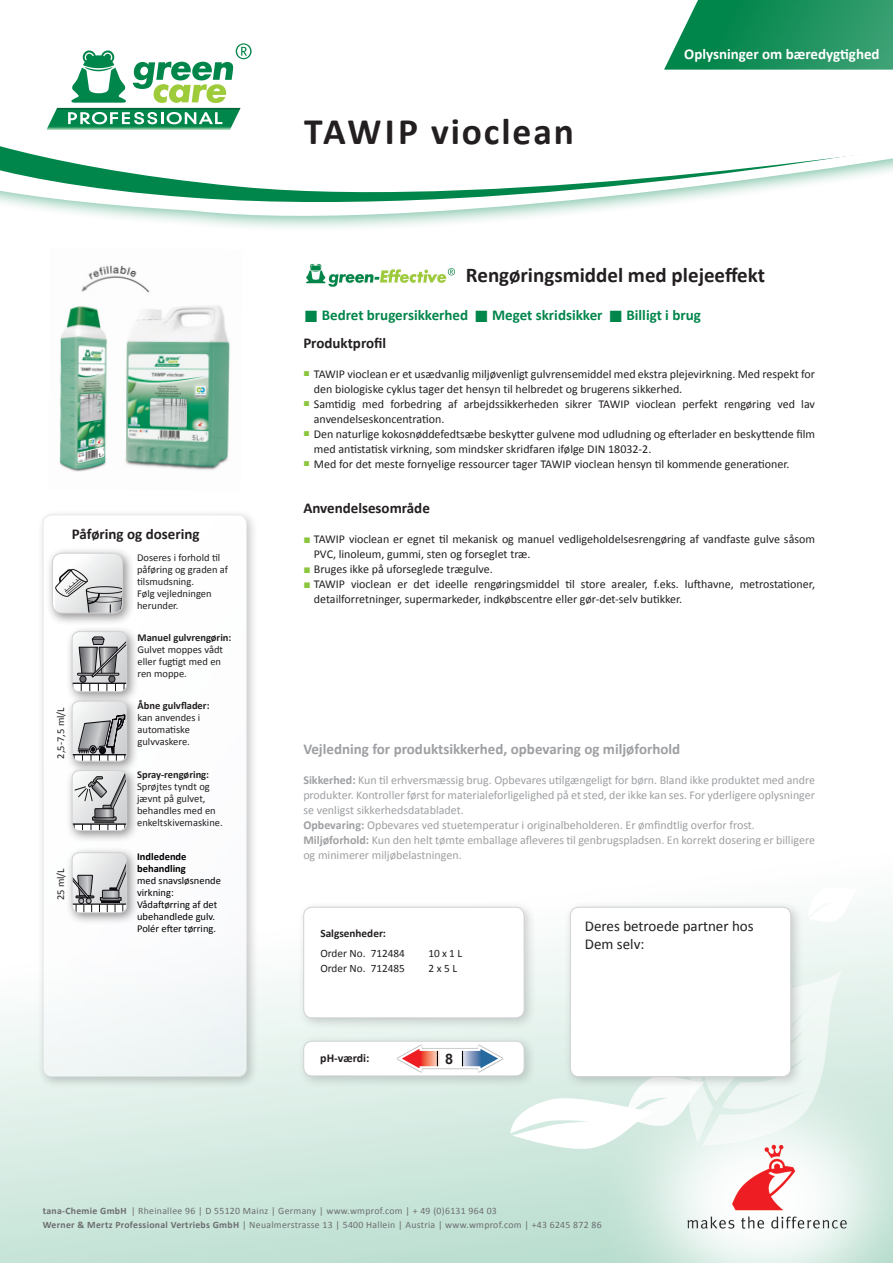
<style>
.page{position:relative;width:893px;height:1263px;background:#fff}
.page>*{position:absolute;margin:0;border:0;box-sizing:border-box;transform-origin:0 0}
.t1{font:700 37.5px "Calibri";letter-spacing:.05em;color:#231f20}
.t2{font:700 21px "Calibri";color:#231f20}
.t3{font:700 15px "Calibri";color:#9d9fa2}
.t4{font:700 15px "Calibri";color:#00854a}
.t5{font:700 15px "Calibri";color:#231f20}
.t6{font:15px "Calibri";color:#231f20}
.t7{font:700 15px "Calibri";color:#fff}
.t8{font:700 14.4px "Arial";color:#231f20}
.t9{font:12px/15px "Calibri";color:#231f20}
.t10{font:12px/15px "Calibri";color:#9d9fa2;text-align:justify}
.t11{font:700 12px "Calibri";color:#231f20}
.t12{font:11.25px "Calibri";color:#231f20}
.t13{font:700 11.25px "Calibri";color:#231f20}
.t14{font:10.5px/12px "Calibri";color:#231f20}
.t15{font:10.5px/12px "Calibri";color:#000}
.t16{font:700 10.5px "Calibri";color:#000}
.t17{font:700 10.5px "Calibri";color:#231f20}
.t18{font:9.75px "Calibri";letter-spacing:.03em;color:#6c6d70}
.s1{font-weight:700}
.s2{font-family:"Arial";font-weight:400;font-size:24.3px}
.s3{font-family:"Arial";font-size:10.5px;color:#8bc63e}
.s4{font-family:"Arial";color:#8bc63e}
</style>
<div class="page">
<div style="left:0;top:808px;width:893px;height:455px;background:linear-gradient(to bottom,#fff,#c4e2d6)"></div>
<svg style="left:510px;top:968px;width:332px;height:181px"></svg>
<svg style="left:807px;top:888px;width:52px;height:34px"></svg>
<svg style="left:188px;top:222px;width:266px;height:6px;fill:#f0f7f4"></svg>
<svg style="left:71px;top:212px;width:502px;height:10px"></svg>
<svg style="left:0;top:146px;width:893px;height:66px"></svg>
<div style="left:564px;top:901px;width:239px;height:188px;background:#231f20;opacity:.2"></div>
<div style="left:570px;top:907px;width:221px;height:169px;background:#fff;border-radius:9px"></div>
<div style="left:570px;top:907px;width:221px;height:170px;border:1px solid #d1d2d4;border-radius:9px"></div>
<div style="left:297px;top:901px;width:240px;height:129px;background:#231f20;opacity:.2"></div>
<div style="left:304px;top:907px;width:220px;height:111px;background:#fff;border-radius:9px"></div>
<div style="left:303px;top:907px;width:221px;height:111px;border:1px solid #d1d2d4;border-radius:9px"></div>
<div style="left:297px;top:1035px;width:240px;height:53px;background:#231f20;opacity:.2"></div>
<div style="left:304px;top:1041px;width:220px;height:35px;background:#fff;border-radius:9px"></div>
<div style="left:303px;top:1041px;width:221px;height:35px;border:1px solid #d1d2d4;border-radius:9px"></div>
<svg style="left:396px;top:1044px;width:108px;height:29px"></svg>
<div style="left:37px;top:508px;width:222px;height:581px;background:#231f20;opacity:.49"></div>
<div style="left:43px;top:515px;width:203px;height:561px;background:linear-gradient(to right,#fafbfb,#fafbfc);border-radius:9px"></div>
<div style="left:43px;top:514px;width:204px;height:563px;border:1px solid #d1d2d4;border-radius:9px"></div>
<div style="left:46px;top:547px;width:89px;height:79px;background:#231f20;opacity:.49"></div>
<img style="left:55px;top:553px;width:68px;height:60px">
<div style="left:52px;top:553px;width:71px;height:60px;border:1px solid #d1d2d4;border-radius:9px"></div>
<div style="left:66px;top:625px;width:73px;height:79px;background:#231f20;opacity:.49"></div>
<svg style="left:72px;top:632px;width:55px;height:60px"></svg>
<div style="left:72px;top:631px;width:55px;height:61px;border:1px solid #d1d2d4;border-radius:7px"></div>
<div style="left:66px;top:695px;width:73px;height:79px;background:#231f20;opacity:.49"></div>
<svg style="left:72px;top:701px;width:55px;height:60px;background:#b4b5b7"></svg>
<div style="left:72px;top:701px;width:55px;height:60px;border:1px solid #d1d2d4;border-radius:7px"></div>
<svg style="left:664px;top:0;width:229px;height:70px;background:#2b9968"></svg>
<img style="left:59px;top:265px;width:171px;height:207px">
<div style="left:66px;top:764px;width:73px;height:79px;background:#231f20;opacity:.49"></div>
<svg style="left:72px;top:770px;width:55px;height:60px"></svg>
<div style="left:72px;top:770px;width:55px;height:61px;border:1px solid #d1d2d4;border-radius:7px"></div>
<div style="left:66px;top:846px;width:73px;height:79px;background:#231f20;opacity:.49"></div>
<svg style="left:72px;top:853px;width:55px;height:60px"></svg>
<div style="left:72px;top:852px;width:55px;height:61px;border:1px solid #d1d2d4;border-radius:7px"></div>
<img style="left:603px;top:1048px;width:290px;height:215px">
<svg style="left:46px;top:43px;width:206px;height:87px"></svg>
<img style="left:306px;top:264px;width:149px;height:23px">
<p class="t1" style="left:304px;top:108px;width:271px">TAWIP vioclean</p>
<p class="t7" style="left:684px;top:44px;width:197px">Oplysninger om bæredygtighed</p>
<p class="t2" style="left:466px;top:262px;width:301px">Rengøringsmiddel med plejeeffekt</p>
<p class="t5" style="left:72px;top:524px;width:129px">Påføring og dosering</p>
<p class="t14" style="left:55px;top:758px;width:53px;rotate:-90deg">2,5-7,5 ml/L</p>
<p class="t14" style="left:55px;top:900px;width:34px;rotate:-90deg">25 ml/L</p>
<p class="t14" style="left:137px;top:551px;width:93px">Doseres i forhold til påføring og graden af tilsmudsning.</p>
<p class="t14" style="left:137px;top:587px;width:76px">Følg vejledningen herunder.</p>
<p class="t14" style="left:137px;top:631px;width:95px"><span class="s1">Manuel gulvrengørin:<br></span>Gulvet moppes vådt eller fugtigt med en ren moppe.</p>
<p class="t17" style="left:137px;top:699px;width:74px">Åbne gulvflader:</p>
<p class="t14" style="left:137px;top:711px;width:64px">kan anvendes i</p>
<p class="t14" style="left:137px;top:723px;width:54px">automatiske</p>
<p class="t14" style="left:137px;top:735px;width:54px">gulvvaskere.</p>
<p class="t14" style="left:137px;top:769px;width:80px"><span class="s1">Spray-rengøring:<br></span>Sprøjtes tyndt og jævnt på gulvet, behandles med en</p>
<p class="t14" style="left:137px;top:817px;width:87px">enkeltskivemaskine.</p>
<p class="t16" style="left:137px;top:849px;width:51px">Indledende</p>
<p class="t16" style="left:137px;top:861px;width:50px">behandling</p>
<p class="t15" style="left:137px;top:874px;width:85px">med snavsløsnende virkning:</p>
<p class="t15" style="left:137px;top:898px;width:82px">Vådaftørring af det ubehandlede gulv.</p>
<p class="t15" style="left:137px;top:922px;width:80px">Polér efter tørring.</p>
<p class="t4" style="left:304px;top:305px;width:399px"><span class="s2">■</span> Bedret brugersikkerhed <span class="s2">■</span> Meget skridsikker <span class="s2">■</span> Billigt i brug</p>
<p class="t5" style="left:303px;top:333px;width:84px">Produktprofil</p>
<p class="t9" style="left:314px;top:366px;width:503px;text-indent:-10px"><span class="s3">■</span> TAWIP vioclean er et usædvanlig miljøvenligt gulvrensemiddel med ekstra plejevirkning. Med respekt for den biologiske cyklus tager det hensyn til helbredet og brugerens sikkerhed.</p>
<p class="t9" style="left:314px;top:396px;width:503px;text-indent:-10px"><span class="s3">■</span> Samtidig med forbedring af arbejdssikkerheden sikrer TAWIP vioclean perfekt rengøring ved lav anvendelseskoncentration.</p>
<p class="t9" style="left:303px;top:426px;width:513px"><span class="s3">■</span> Den naturlige kokosnøddefedtsæbe beskytter gulvene mod udludning og efterlader en beskyttende film</p>
<p class="t9" style="left:314px;top:441px;width:339px">med antistatisk virkning, som mindsker skridfaren ifølge DIN 18032-2.</p>
<p class="t9" style="left:303px;top:456px;width:488px"><span class="s3">■</span> Med for det meste fornyelige ressourcer tager TAWIP vioclean hensyn til kommende generationer.</p>
<p class="t5" style="left:303px;top:498px;width:128px">Anvendelsesområde</p>
<p class="t9" style="left:314px;top:531px;width:503px;text-indent:-10px"><span class="s4">■</span> TAWIP vioclean er egnet til mekanisk og manuel vedligeholdelsesrengøring af vandfaste gulve såsom<br>PVC, linoleum, gummi, sten og forseglet træ.</p>
<p class="t9" style="left:303px;top:561px;width:191px"><span class="s4">■</span> Bruges ikke på uforseglede trægulve.</p>
<p class="t9" style="left:314px;top:576px;width:503px;text-indent:-10px"><span class="s4">■</span> TAWIP vioclean er det ideelle rengøringsmiddel til store arealer, f.eks. lufthavne, metrostationer, detailforretninger, supermarkeder, indkøbscentre eller gør-det-selv butikker.</p>
<p class="t3" style="left:303px;top:740px;width:378px">Vejledning for produktsikkerhed, opbevaring og miljøforhold</p>
<p class="t10" style="left:303px;top:773px;width:513px"><span class="s1">Sikkerhed:</span> Kun til erhversmæssig brug. Opbevares utilgængeligt for børn. Bland ikke produktet med andre produkter. Kontroller først for materialeforligelighed på et sted, der ikke kan ses. For yderligere oplysninger se venligst sikkerhedsdatabladet.</p>
<p class="t10" style="left:303px;top:818px;width:453px"><span class="s1">Opbevaring:</span> Opbevares ved stuetemperatur i originalbeholderen. Er ømfindtlig overfor frost.</p>
<p class="t10" style="left:303px;top:833px;width:513px"><span class="s1">Miljøforhold:</span> Kun den helt tømte emballage afleveres til genbrugspladsen. En korrekt dosering er billigere og minimerer miljøbelastningen.</p>
<p class="t13" style="left:320px;top:926px;width:67px">Salgsenheder:</p>
<p class="t12" style="left:320px;top:946px;width:86px">Order No. 712484</p>
<p class="t12" style="left:428px;top:946px;width:35px">10 x 1 L</p>
<p class="t12" style="left:320px;top:961px;width:86px">Order No. 712485</p>
<p class="t12" style="left:428px;top:961px;width:30px">2 x 5 L</p>
<p class="t11" style="left:320px;top:1050px;width:51px">pH-værdi:</p>
<p class="t8" style="left:445px;top:1048px;width:10px">8</p>
<p class="t6" style="left:585px;top:916px;width:170px">Deres betroede partner hos</p>
<p class="t6" style="left:585px;top:934px;width:61px">Dem selv:</p>
<p class="t18" style="left:43px;top:1205px;width:456px"><span class="s1">tana-Chemie GmbH</span> | Rheinallee 96 | D 55120 Mainz | Germany | www.wmprof.com | + 49 (0)6131 964 03</p>
<p class="t18" style="left:43px;top:1218px;width:560px"><span class="s1">Werner &amp; Mertz Professional Vertriebs GmbH</span> | Neualmerstrasse 13 | 5400 Hallein | Austria | www.wmprof.com | +43 6245 872 86</p>
</div>
